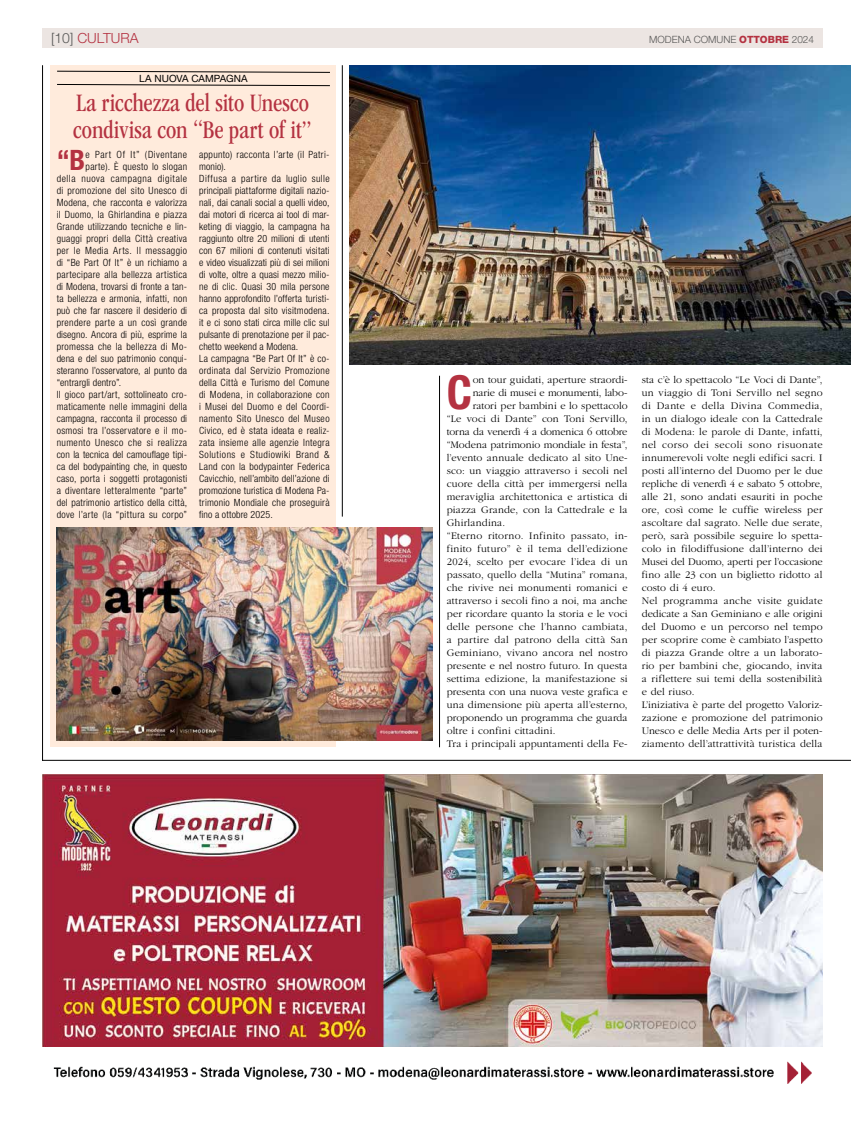
<style>
.page{position:relative;width:851px;height:1123px;background:#fff}
.page>*{position:absolute;margin:0;border:0;box-sizing:border-box;transform-origin:0 0}
.t1{font:700 condensed 46.9px "Helvetica Neue LT Std";color:#b43241}
.t2{font:700 condensed 28.1px "Helvetica Neue LT Std";color:#b43241}
.t3{font:condensed 26px/26.6px "ITC Garamond Std";color:#b43241;scale:.95 1}
.t4{font:300 14px "Helvetica Neue LT Std";color:#b43241}
.t5{font:300 10.5px/13px "ITC Garamond Std";letter-spacing:.015em;color:#000}
.t6{font:300 10.5px "ITC Garamond Std";letter-spacing:.035em;color:#000}
.t7{font:300 10.5px "ITC Garamond Std";letter-spacing:-.01em;color:#000}
.t8{font:300 10.5px "ITC Garamond Std";letter-spacing:-.005em;color:#000}
.t9{font:300 condensed 10px/12px "Helvetica Neue LT Std";letter-spacing:.025em;color:#000}
.t10{font:300 condensed 10px "Helvetica Neue LT Std";letter-spacing:.055em;color:#000}
.t11{font:300 condensed 10px "Helvetica Neue LT Std";letter-spacing:.045em;color:#000}
.t12{font:300 10px "Helvetica Neue LT Std";color:#575756}
.t13{font:300 condensed 10px "Helvetica Neue LT Std";letter-spacing:.05em;color:#000}
.t14{font:10px "Helvetica Neue LT Std";color:#000}
.s1{color:#575756}
.s2{font-weight:800;color:#b43241}
</style>
<div class="page">
<img style="left:43px;top:774px;width:779px;height:272px">
<img style="left:53px;top:1061px;width:759px;height:23px">
<div style="left:43px;top:28px;width:779px;height:20px;background:#ece5e2"></div>
<div style="left:50px;top:65px;width:285px;height:682px;background:#ffebdc"></div>
<hr style="left:43px;top:760px;width:807px;height:1px;background:#000">
<hr style="left:342px;top:65px;width:1px;height:451px;background:#000">
<svg style="left:57px;top:71px;width:273px;height:2px"></svg>
<svg style="left:57px;top:84px;width:273px;height:2px"></svg>
<hr style="left:439px;top:376px;width:1px;height:371px;background:#000">
<img style="left:349px;top:65px;width:501px;height:299px">
<hr style="left:42px;top:65px;width:1px;height:696px;background:#000">
<img style="left:57px;top:527px;width:375px;height:213px">
<h3 class="t4" style="left:51px;top:30px;width:89px"><span class="s1">[10]</span> CULTURA</h3>
<p class="t12" style="left:649px;top:33px;width:166px">MODENA COMUNE <span class="s2">OTTOBRE</span> 2024</p>
<p class="t14" style="left:139px;top:72px;width:110px">LA NUOVA CAMPAGNA</p>
<h3 class="t3" style="left:73px;top:90px;width:252px">La ricchezza del sito Unesco condivisa con “Be part of it”</h3>
<h2 class="t2" style="left:57px;top:143px;width:30px">“B</h2>
<p class="t13" style="left:86px;top:148px;width:103px">e Part Of It” (Diventane</p>
<p class="t9" style="left:199px;top:148px;width:132px">appunto) racconta l’arte (il Patri&shy;monio).<br>Diffusa a partire da luglio sulle principali piattaforme digitali nazio&shy;nali, dai canali social a quelli video, dai motori di ricerca ai tool di mar&shy;keting di viaggio, la campagna ha raggiunto oltre 20 milioni di utenti con 67 milioni di contenuti visitati e video visualizzati più di sei milioni di volte, oltre a quasi mezzo milio&shy;ne di clic. Quasi 30 mila persone hanno approfondito l’offerta turisti&shy;ca proposta dal sito visitmodena. it e ci sono stati circa mille clic sul pulsante di prenotazione per il pac&shy;chetto weekend a Modena.<br>La campagna “Be Part Of It” è co&shy;ordinata dal Servizio Promozione della Città e Turismo del Comune di Modena, in collaborazione con i Musei del Duomo e del Coordi&shy;namento Sito Unesco del Museo Civico, ed è stata ideata e realiz&shy;zata insieme alle agenzie Integra Solutions e Studiowiki Brand &amp; Land con la bodypainter Federica Cavicchio, nell’ambito dell’azione di promozione turistica di Modena Pa&shy;trimonio Mondiale che proseguirà fino a ottobre 2025.</p>
<p class="t9" style="left:86px;top:160px;width:103px">parte). È questo lo slogan</p>
<p class="t10" style="left:57px;top:172px;width:132px">della nuova campagna digitale</p>
<p class="t9" style="left:57px;top:184px;width:132px">di promozione del sito Unesco di</p>
<p class="t9" style="left:57px;top:196px;width:132px">Modena, che racconta e valorizza</p>
<p class="t9" style="left:57px;top:208px;width:132px">il Duomo, la Ghirlandina e piazza</p>
<p class="t9" style="left:57px;top:220px;width:132px">Grande utilizzando tecniche e lin-</p>
<p class="t9" style="left:57px;top:232px;width:132px">guaggi propri della Città creativa</p>
<p class="t11" style="left:57px;top:244px;width:132px">per le Media Arts. Il messaggio</p>
<p class="t9" style="left:57px;top:256px;width:132px">di “Be Part Of It” è un richiamo a</p>
<p class="t9" style="left:57px;top:268px;width:132px">partecipare alla bellezza artistica</p>
<p class="t9" style="left:57px;top:280px;width:132px">di Modena, trovarsi di fronte a tan-</p>
<p class="t9" style="left:57px;top:292px;width:132px">ta bellezza e armonia, infatti, non</p>
<p class="t9" style="left:57px;top:304px;width:132px">può che far nascere il desiderio di</p>
<p class="t9" style="left:57px;top:316px;width:132px">prendere parte a un così grande</p>
<p class="t9" style="left:57px;top:328px;width:132px">disegno. Ancora di più, esprime la</p>
<p class="t9" style="left:57px;top:340px;width:132px">promessa che la bellezza di Mo-</p>
<p class="t9" style="left:57px;top:352px;width:132px">dena e del suo patrimonio conqui-</p>
<p class="t9" style="left:57px;top:364px;width:132px">steranno l’osservatore, al punto da</p>
<p class="t9" style="left:57px;top:376px;width:66px">“entrargli dentro”.</p>
<p class="t9" style="left:57px;top:388px;width:132px">Il gioco part/art, sottolineato cro-</p>
<p class="t9" style="left:57px;top:400px;width:132px">maticamente nelle immagini della</p>
<p class="t9" style="left:57px;top:412px;width:132px">campagna, racconta il processo di</p>
<p class="t9" style="left:57px;top:424px;width:132px">osmosi tra l’osservatore e il mo-</p>
<p class="t9" style="left:57px;top:436px;width:132px">numento Unesco che si realizza</p>
<p class="t9" style="left:57px;top:448px;width:132px">con la tecnica del camouflage tipi-</p>
<p class="t9" style="left:57px;top:460px;width:132px">ca del bodypainting che, in questo</p>
<p class="t9" style="left:57px;top:472px;width:132px">caso, porta i soggetti protagonisti</p>
<p class="t9" style="left:57px;top:484px;width:132px">a diventare letteralmente “parte”</p>
<p class="t9" style="left:57px;top:496px;width:132px">del patrimonio artistico della città,</p>
<p class="t9" style="left:57px;top:508px;width:132px">dove l’arte (la “pittura su corpo”</p>
<h1 class="t1" style="left:446px;top:364px;width:27px">C</h1>
<p class="t5" style="left:472px;top:373px;width:156px">on tour guidati, aperture straordi-</p>
<p class="t8" style="left:472px;top:387px;width:156px">narie di musei e monumenti, labo-</p>
<p class="t5" style="left:472px;top:399px;width:156px">ratori per bambini e lo spettacolo</p>
<p class="t5" style="left:446px;top:412px;width:182px">“Le voci di Dante” con Toni Servillo,</p>
<p class="t7" style="left:446px;top:426px;width:182px">torna da venerdì 4 a domenica 6 ottobre</p>
<p class="t5" style="left:446px;top:438px;width:182px">“Modena patrimonio mondiale in festa”,</p>
<p class="t5" style="left:446px;top:451px;width:182px">l’evento annuale dedicato al sito Une-</p>
<p class="t5" style="left:446px;top:464px;width:182px">sco: un viaggio attraverso i secoli nel</p>
<p class="t5" style="left:446px;top:477px;width:182px">cuore della città per immergersi nella</p>
<p class="t5" style="left:446px;top:490px;width:182px">meraviglia architettonica e artistica di</p>
<p class="t5" style="left:446px;top:503px;width:182px">piazza Grande, con la Cattedrale e la</p>
<p class="t5" style="left:446px;top:516px;width:60px">Ghirlandina.</p>
<p class="t6" style="left:446px;top:530px;width:182px">“Eterno ritorno. Infinito passato, in-</p>
<p class="t5" style="left:446px;top:542px;width:182px">finito futuro” è il tema dell’edizione</p>
<p class="t5" style="left:446px;top:555px;width:182px">2024, scelto per evocare l’idea di un</p>
<p class="t5" style="left:446px;top:568px;width:182px">passato, quello della “Mutina” romana,</p>
<p class="t5" style="left:446px;top:581px;width:182px">che rivive nei monumenti romanici e</p>
<p class="t5" style="left:446px;top:594px;width:182px">attraverso i secoli fino a noi, ma anche</p>
<p class="t5" style="left:446px;top:607px;width:182px">per ricordare quanto la storia e le voci</p>
<p class="t5" style="left:446px;top:620px;width:182px">delle persone che l’hanno cambiata,</p>
<p class="t5" style="left:446px;top:633px;width:182px">a partire dal patrono della città San</p>
<p class="t5" style="left:446px;top:646px;width:182px">Geminiano, vivano ancora nel nostro</p>
<p class="t5" style="left:446px;top:659px;width:182px">presente e nel nostro futuro. In questa</p>
<p class="t5" style="left:446px;top:672px;width:182px">settima edizione, la manifestazione si</p>
<p class="t5" style="left:446px;top:685px;width:182px">presenta con una nuova veste grafica e</p>
<p class="t5" style="left:446px;top:698px;width:182px">una dimensione più aperta all’esterno,</p>
<p class="t5" style="left:446px;top:711px;width:182px">proponendo un programma che guarda</p>
<p class="t5" style="left:446px;top:724px;width:110px">oltre i confini cittadini.</p>
<p class="t5" style="left:446px;top:737px;width:182px">Tra i principali appuntamenti della Fe-</p>
<p class="t5" style="left:641px;top:373px;width:182px">sta c’è lo spettacolo “Le Voci di Dante”, un viaggio di Toni Servillo nel segno di Dante e della Divina Commedia, in un dialogo ideale con la Cattedrale di Modena: le parole di Dante, infatti, nel corso dei secoli sono risuonate innumerevoli volte negli edifici sacri. I posti all’interno del Duomo per le due repliche di venerdì 4 e sabato 5 ottobre, alle 21, sono andati esauriti in poche ore, così come le cuffie wireless per ascoltare dal sagrato. Nelle due serate, però, sarà possibile seguire lo spetta&shy;colo in filodiffusione dall’interno dei Musei del Duomo, aperti per l’occasione fino alle 23 con un biglietto ridotto al costo di 4 euro.<br>Nel programma anche visite guidate dedicate a San Geminiano e alle origini del Duomo e un percorso nel tempo per scoprire come è cambiato l’aspetto di piazza Grande oltre a un laborato&shy;rio per bambini che, giocando, invita a riflettere sui temi della sostenibilità e del riuso.<br>L’iniziativa è parte del progetto Valoriz&shy;zazione e promozione del patrimonio Unesco e delle Media Arts per il poten&shy;ziamento dell’attrattività turistica della</p>
</div>
